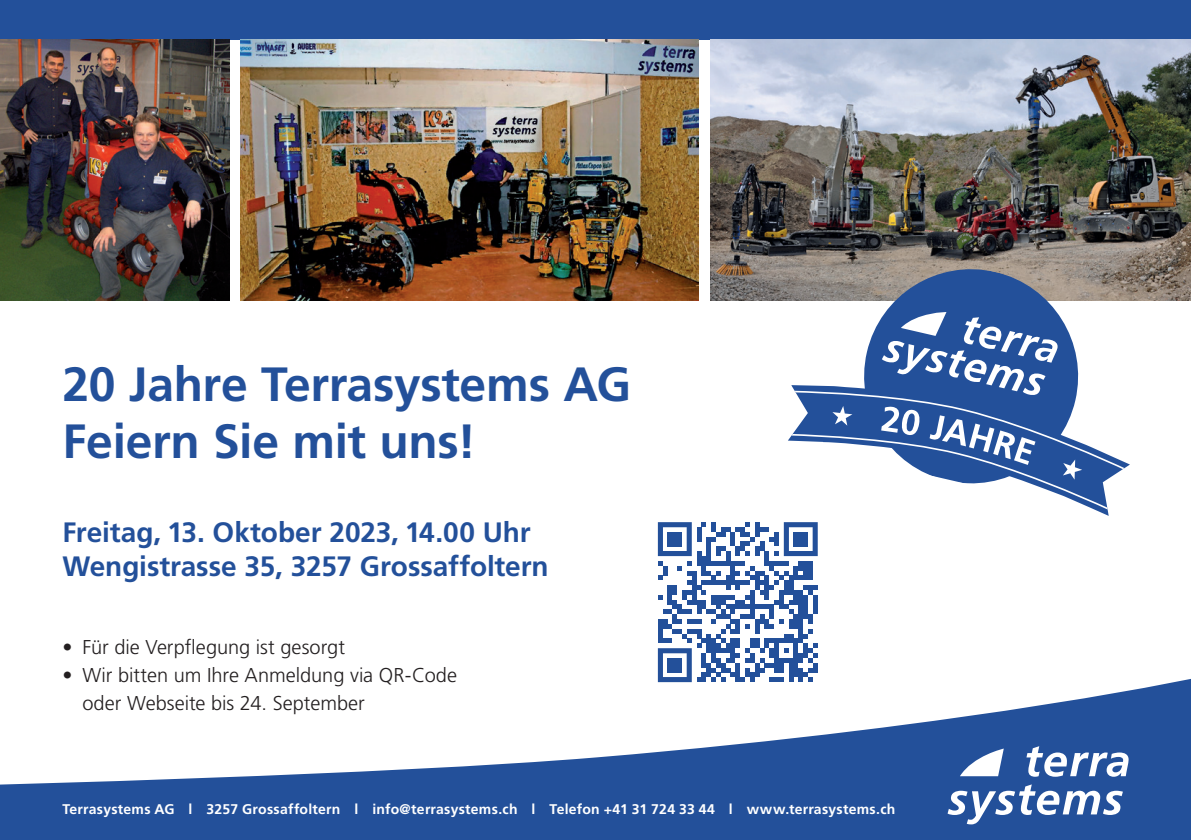
<style>
.page{position:relative;width:1191px;height:840px;background:#fff}
.page>*{position:absolute;margin:0;border:0;box-sizing:border-box;transform-origin:0 0}
.t1{font:700 48px/56px "Frutiger LT Std";letter-spacing:-.005em;color:#23509a}
.t2{font:700 28px/34px "Frutiger LT Std";letter-spacing:-.005em;color:#23509a}
.t3{font:300 20px/28px "Frutiger LT Std";color:#231f20}
.t4{font:700 14px "Frutiger LT Std";letter-spacing:.02em;color:#fff}
</style>
<div class="page">
<svg style="left:0;top:675px;width:1191px;height:164px;fill:#23509a"></svg>
<svg style="left:1026px;top:745px;width:102px;height:31px"></svg>
<svg style="left:947px;top:784px;width:175px;height:40px"></svg>
<svg style="left:960px;top:748px;width:43px;height:27px"></svg>
<div style="left:0;top:0;width:1191px;height:40px;background:#23509a"></div>
<img style="left:710px;top:40px;width:481px;height:260px">
<img style="left:240px;top:40px;width:458px;height:260px">
<img style="left:0;top:40px;width:229px;height:260px">
<svg style="left:658px;top:522px;width:159px;height:159px"></svg>
<div style="left:667px;top:531px;width:15px;height:15px;background:#23509a"></div>
<div style="left:793px;top:531px;width:15px;height:15px;background:#23509a"></div>
<div style="left:667px;top:657px;width:15px;height:15px;background:#23509a"></div>
<svg style="left:853px;top:258px;width:235px;height:54px;background:#748097"></svg>
<svg style="left:791px;top:312px;width:333px;height:197px"></svg>
<h1 class="t1" style="left:62px;top:357px;width:570px">20 Jahre Terrasystems AG<br>Feiern Sie mit uns!</h1>
<h2 class="t2" style="left:62px;top:515px;width:488px">Freitag, 13. Oktober 2023, 14.00 Uhr<br>Wengistrasse 35, 3257 Grossaffoltern</h2>
<h3 class="t3" style="left:62px;top:633px;width:284px">• Für die Verpflegung ist gesorgt</h3>
<h3 class="t3" style="left:82px;top:661px;width:376px;text-indent:-20px">• Wir bitten um Ihre Anmeldung via QR-Code oder Webseite bis 24. September</h3>
<p class="t4" style="left:62px;top:800px;width:834px">Terrasystems AG l 3257 Grossaffoltern l info@terrasystems.ch l Telefon +41 31 724 33 44 l www.terrasystems.ch</p>
</div>
